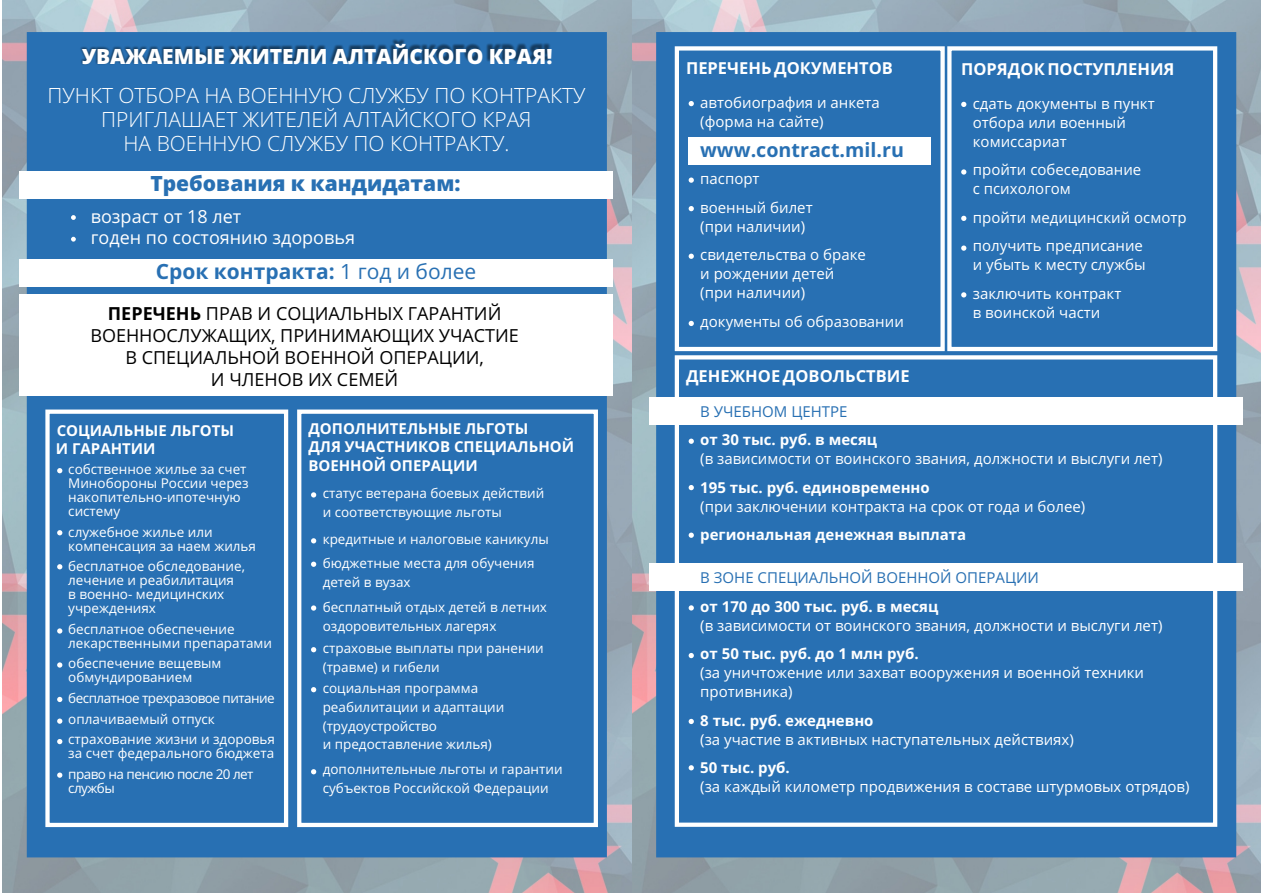
<style>
.page{position:relative;width:1263px;height:893px;background:#fff}
.page>*{position:absolute;margin:0;border:0;box-sizing:border-box;transform-origin:0 0}
.t1{font:300 21px/23.9px "Open Sans";color:#fff;text-align:center}
.t2{font:800 21px "Open Sans";color:#fff}
.t3{font:700 21px "Open Sans";color:#2870b3}
.t4{font:800 21px "Open Sans";color:#2870b3}
.t5{font:700 19.65px "Open Sans";color:#2870b3}
.t6{font:18px/22.2px "Open Sans";color:#000;text-align:center}
.t7{font:18px/20.7px "Open Sans";color:#fff}
.t8{font:700 16.5px "Open Sans";color:#fff}
.t9{font:15px/18.9px "Open Sans";color:#fff}
.t10{font:700 15px/18.1px "Open Sans";color:#fff}
.t11{font:15px "Open Sans";color:#2870b3}
.t12{font:13.5px/14px "Open Sans";color:#fff}
.s1{font-weight:400}
.s2{font-weight:700}
</style>
<div class="page">
<img style="left:2px;top:0;width:1259px;height:893px">
<div style="left:24px;top:29px;width:586px;height:832px;background:#2870b3"></div>
<svg style="left:79px;top:37px;width:473px;height:30px;background:#215d95"></svg>
<svg style="left:71px;top:215px;width:5px;height:5px"></svg>
<svg style="left:71px;top:237px;width:5px;height:5px"></svg>
<div style="left:19px;top:259px;width:594px;height:28px;background:#fff"></div>
<div style="left:19px;top:171px;width:594px;height:28px;background:#fff"></div>
<div style="left:19px;top:294px;width:594px;height:102px;background:#fff"></div>
<div style="left:45px;top:409px;width:243px;height:418px;border:4px solid #fff"></div>
<svg style="left:57px;top:468px;width:5px;height:5px"></svg>
<svg style="left:57px;top:530px;width:5px;height:5px"></svg>
<div style="left:297px;top:409px;width:301px;height:418px;border:4px solid #fff"></div>
<svg style="left:311px;top:492px;width:5px;height:6px"></svg>
<svg style="left:57px;top:564px;width:5px;height:5px"></svg>
<svg style="left:57px;top:628px;width:5px;height:6px"></svg>
<svg style="left:57px;top:662px;width:5px;height:6px"></svg>
<svg style="left:57px;top:697px;width:5px;height:5px"></svg>
<svg style="left:57px;top:718px;width:5px;height:6px"></svg>
<svg style="left:57px;top:739px;width:5px;height:5px"></svg>
<svg style="left:57px;top:772px;width:5px;height:6px"></svg>
<svg style="left:311px;top:538px;width:5px;height:5px"></svg>
<svg style="left:311px;top:562px;width:5px;height:5px"></svg>
<svg style="left:311px;top:605px;width:5px;height:6px"></svg>
<svg style="left:311px;top:647px;width:5px;height:5px"></svg>
<svg style="left:311px;top:687px;width:5px;height:5px"></svg>
<svg style="left:311px;top:769px;width:5px;height:5px"></svg>
<div style="left:653px;top:29px;width:586px;height:832px;background:#2870b3"></div>
<div style="left:675px;top:46px;width:270px;height:305px;border:4px solid #fff"></div>
<svg style="left:689px;top:101px;width:5px;height:5px"></svg>
<svg style="left:689px;top:178px;width:5px;height:5px"></svg>
<svg style="left:689px;top:206px;width:5px;height:5px"></svg>
<svg style="left:689px;top:254px;width:5px;height:5px"></svg>
<svg style="left:689px;top:321px;width:5px;height:5px"></svg>
<div style="left:947px;top:46px;width:270px;height:305px;border:4px solid #fff"></div>
<svg style="left:961px;top:102px;width:5px;height:5px"></svg>
<svg style="left:961px;top:169px;width:5px;height:6px"></svg>
<svg style="left:961px;top:216px;width:5px;height:5px"></svg>
<svg style="left:961px;top:245px;width:5px;height:6px"></svg>
<div style="left:675px;top:355px;width:542px;height:472px;border:4px solid #fff"></div>
<svg style="left:689px;top:439px;width:5px;height:5px"></svg>
<svg style="left:689px;top:485px;width:5px;height:5px"></svg>
<svg style="left:689px;top:533px;width:5px;height:5px"></svg>
<svg style="left:689px;top:605px;width:5px;height:5px"></svg>
<div style="left:649px;top:397px;width:593px;height:28px;background:#fff"></div>
<div style="left:649px;top:563px;width:593px;height:28px;background:#fff"></div>
<svg style="left:689px;top:653px;width:5px;height:5px"></svg>
<svg style="left:689px;top:719px;width:5px;height:5px"></svg>
<svg style="left:689px;top:765px;width:5px;height:5px"></svg>
<div style="left:689px;top:137px;width:242px;height:28px;background:#fff"></div>
<svg style="left:961px;top:292px;width:5px;height:5px"></svg>
<h1 class="t2" style="left:82px;top:48px;width:472px">УВАЖАЕМЫЕ ЖИТЕЛИ АЛТАЙСКОГО КРАЯ!</h1>
<h1 class="t1" style="left:48px;top:85px;width:539px">ПУНКТ ОТБОРА НА ВОЕННУЮ СЛУЖБУ ПО КОНТРАКТУ<br>ПРИГЛАШАЕТ ЖИТЕЛЕЙ АЛТАЙСКОГО КРАЯ<br>НА ВОЕННУЮ СЛУЖБУ ПО КОНТРАКТУ.</h1>
<h1 class="t4" style="left:150px;top:175px;width:312px">Требования к кандидатам:</h1>
<h3 class="t7" style="left:91px;top:208px;width:266px">возраст от 18 лет<br>годен по состоянию здоровья</h3>
<h1 class="t3" style="left:156px;top:262px;width:322px">Срок контракта: <span class="s1">1 год и более</span></h1>
<h3 class="t6" style="left:90px;top:304px;width:430px"><span class="s2">ПЕРЕЧЕНЬ</span> ПРАВ И СОЦИАЛЬНЫХ ГАРАНТИЙ<br>ВОЕННОСЛУЖАЩИХ, ПРИНИМАЮЩИХ УЧАСТИЕ<br>В СПЕЦИАЛЬНОЙ ВОЕННОЙ ОПЕРАЦИИ,<br>И ЧЛЕНОВ ИХ СЕМЕЙ</h3>
<p class="t10" style="left:57px;top:423px;width:179px">СОЦИАЛЬНЫЕ ЛЬГОТЫ</p>
<p class="t12" style="left:68px;top:463px;width:182px">собственное жилье за счет<br>Минобороны России через накопительно-ипотечную систему</p>
<p class="t12" style="left:68px;top:526px;width:189px">служебное жилье или компенсация за наем жилья</p>
<p class="t12" style="left:68px;top:561px;width:178px">бесплатное обследование, лечение и реабилитация в военно- медицинских учреждениях</p>
<p class="t12" style="left:68px;top:623px;width:205px">бесплатное обеспечение лекарственными препаратами</p>
<p class="t12" style="left:68px;top:658px;width:155px">обеспечение вещевым обмундированием</p>
<p class="t12" style="left:68px;top:689px;width:208px;line-height:20.7px">бесплатное трехразовое питание оплачиваемый отпуск страхование жизни и здоровья</p>
<p class="t12" style="left:68px;top:744px;width:208px;line-height:20.7px">за счет федерального бюджета право на пенсию после 20 лет</p>
<p class="t12" style="left:68px;top:782px;width:48px">службы</p>
<p class="t10" style="left:308px;top:421px;width:267px">ДОПОЛНИТЕЛЬНЫЕ ЛЬГОТЫ<br>ДЛЯ УЧАСТНИКОВ СПЕЦИАЛЬНОЙ<br>ВОЕННОЙ ОПЕРАЦИИ</p>
<p class="t12" style="left:323px;top:485px;width:223px;line-height:18.8px">статус ветерана боевых действий и соответствующие льготы</p>
<p class="t10" style="left:56px;top:441px;width:101px">И ГАРАНТИИ</p>
<p class="t12" style="left:323px;top:533px;width:228px">кредитные и налоговые каникулы</p>
<p class="t12" style="left:323px;top:555px;width:213px;line-height:18.8px">бюджетные места для обучения детей в вузах</p>
<p class="t12" style="left:323px;top:599px;width:226px;line-height:18.8px">бесплатный отдых детей в летних оздоровительных лагерях</p>
<p class="t12" style="left:323px;top:640px;width:223px;line-height:18.8px">страховые выплаты при ранении (травме) и гибели</p>
<p class="t12" style="left:323px;top:680px;width:183px;line-height:18.8px">социальная программа реабилитации и адаптации (трудоустройство<br>и предоставление жилья)</p>
<p class="t12" style="left:323px;top:761px;width:241px;line-height:18.8px">дополнительные льготы и гарантии субъектов Российской Федерации</p>
<p class="t8" style="left:686px;top:61px;width:208px">ПЕРЕЧЕНЬ ДОКУМЕНТОВ</p>
<p class="t9" style="left:700px;top:95px;width:181px">автобиография и анкета (форма на сайте)</p>
<h2 class="t5" style="left:700px;top:142px;width:205px">www.contract.mil.ru</h2>
<p class="t9" style="left:700px;top:166px;width:114px;line-height:28.7px">паспорт военный билет</p>
<p class="t9" style="left:700px;top:213px;width:167px;line-height:28.7px">(при наличии) свидетельства о браке</p>
<p class="t9" style="left:700px;top:266px;width:136px">и рождении детей (при наличии)</p>
<p class="t9" style="left:700px;top:313px;width:205px">документы об образовании</p>
<p class="t8" style="left:961px;top:62px;width:215px">ПОРЯДОК ПОСТУПЛЕНИЯ</p>
<p class="t9" style="left:973px;top:96px;width:183px">сдать документы в пункт отбора или военный комиссариат</p>
<p class="t9" style="left:973px;top:162px;width:170px">пройти собеседование с психологом</p>
<p class="t9" style="left:973px;top:205px;width:215px;line-height:28.7px">пройти медицинский осмотр получить предписание</p>
<p class="t9" style="left:973px;top:252px;width:174px;line-height:28.7px">и убыть к месту службы заключить контракт</p>
<p class="t9" style="left:973px;top:304px;width:129px">в воинской части</p>
<p class="t8" style="left:686px;top:369px;width:225px">ДЕНЕЖНОЕ ДОВОЛЬСТВИЕ</p>
<p class="t11" style="left:700px;top:405px;width:149px">В УЧЕБНОМ ЦЕНТРЕ</p>
<p class="t10" style="left:700px;top:432px;width:178px">от 30 тыс. руб. в месяц</p>
<p class="t9" style="left:700px;top:451px;width:464px">(в зависимости от воинского звания, должности и выслуги лет)</p>
<p class="t10" style="left:700px;top:480px;width:231px">195 тыс. руб. единовременно</p>
<p class="t9" style="left:700px;top:498px;width:386px">(при заключении контракта на срок от года и более)</p>
<p class="t10" style="left:700px;top:527px;width:267px">региональная денежная выплата</p>
<p class="t11" style="left:700px;top:572px;width:340px">В ЗОНЕ СПЕЦИАЛЬНОЙ ВОЕННОЙ ОПЕРАЦИИ</p>
<p class="t10" style="left:700px;top:599px;width:240px">от 170 до 300 тыс. руб. в месяц</p>
<p class="t9" style="left:700px;top:617px;width:464px">(в зависимости от воинского звания, должности и выслуги лет)</p>
<p class="t10" style="left:700px;top:646px;width:220px">от 50 тыс. руб. до 1 млн руб.</p>
<p class="t9" style="left:700px;top:665px;width:445px">(за уничтожение или захват вооружения и военной техники противника)</p>
<p class="t10" style="left:700px;top:713px;width:175px">8 тыс. руб. ежедневно</p>
<p class="t9" style="left:700px;top:731px;width:375px">(за участие в активных наступательных действиях)</p>
<p class="t10" style="left:700px;top:760px;width:91px">50 тыс. руб.</p>
<p class="t9" style="left:700px;top:779px;width:491px">(за каждый километр продвижения в составе штурмовых отрядов)</p>
</div>
